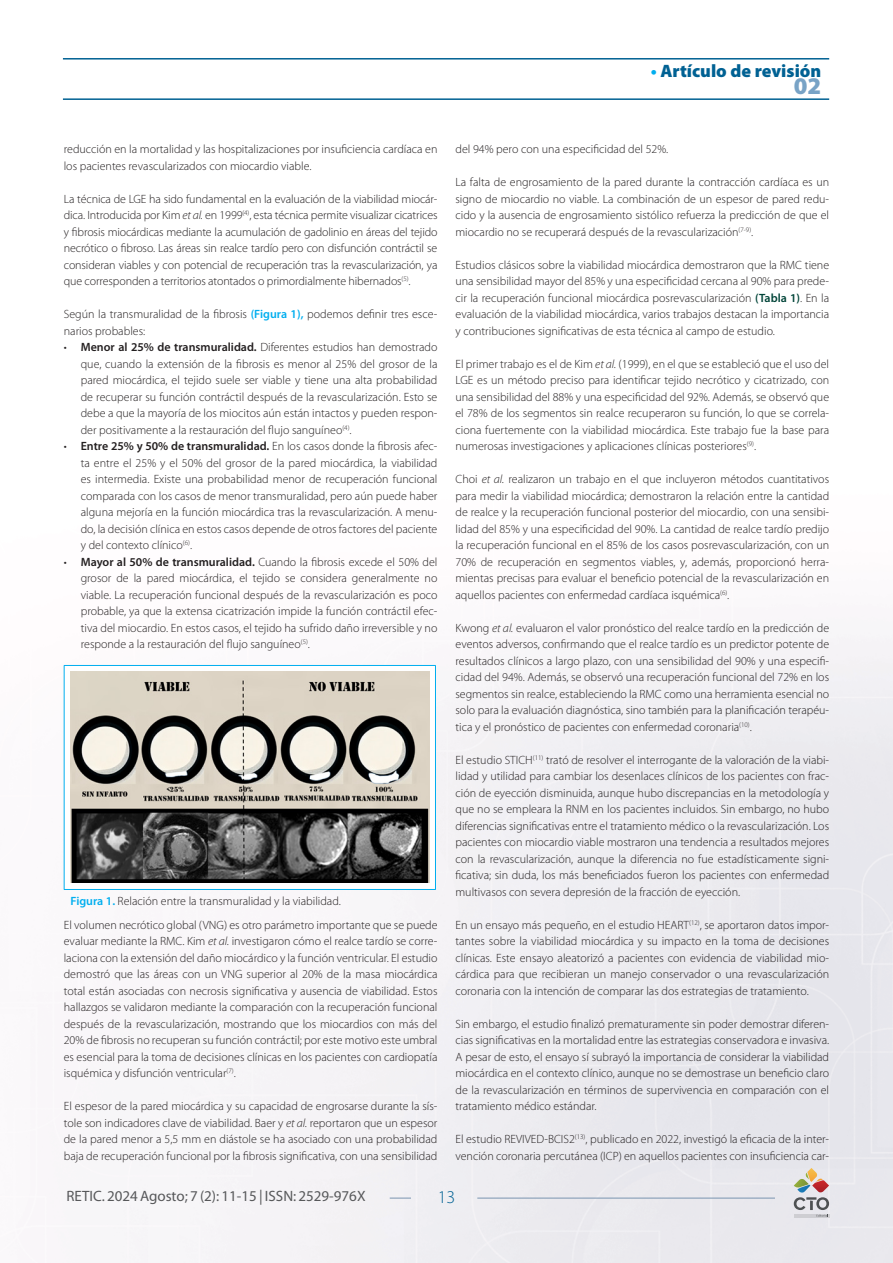
<style>
.page{position:relative;width:893px;height:1263px;background:#fff}
.page>*{position:absolute;margin:0;border:0;box-sizing:border-box;transform-origin:0 0}
.t1{font:900 24px "Myriad Pro";color:#78a3c6}
.t2{font:900 18px "Myriad Pro";color:#006193}
.t3{font:300 18px "Myriad Pro";color:#006193}
.t4{font:15px "Myriad Pro";color:#57585a}
._01_Texto_comun{font:300 12px/16.5px "Myriad Pro";color:#231f20;text-align:justify}
.s1{font-weight:700;color:#00aeef}
.s2{font-style:italic}
.s3{font-weight:600;color:#00aeef}
.s4{font-weight:600}
.s5{font-weight:600;color:#004438}
</style>
<div class="page">
<hr style="left:63px;top:58px;width:766px;height:2px;background:#006193">
<hr style="left:63px;top:98px;width:766px;height:2px;background:#006193">
<svg style="left:390px;top:1198px;width:21px;height:1px"></svg>
<svg style="left:794px;top:1168px;width:35px;height:49px;background:#c7bdb8"></svg>
<hr style="left:477px;top:1198px;width:298px;height:1px;background:#7a94b0">
<hr style="left:64px;top:665px;width:372px;height:1px;background:#00aeef">
<hr style="left:64px;top:666px;width:1px;height:223px;background:#00aeef">
<hr style="left:435px;top:666px;width:1px;height:223px;background:#00aeef">
<hr style="left:64px;top:889px;width:372px;height:1px;background:#00aeef">
<img style="left:70px;top:672px;width:359px;height:211px">
<h2 class="t2" style="left:651px;top:60px;width:172px"><span class="s1">•</span> Artículo de revisión</h2>
<h1 class="t1" style="left:794px;top:72px;width:29px">02</h1>
<p class="_01_Texto_comun" style="left:64px;top:141px;width:375px">reducción en la mortalidad y las hospitalizaciones por insuficiencia cardíaca en los pacientes revascularizados con miocardio viable.</p>
<p class="_01_Texto_comun" style="left:64px;top:190px;width:375px">La técnica de LGE ha sido fundamental en la evaluación de la viabilidad miocár&shy;dica. Introducida por Kim <span class="s2">et al.</span> en 1999<sup>(4)</sup>, esta técnica permite visualizar cicatrices y fibrosis miocárdicas mediante la acumulación de gadolinio en áreas del tejido necrótico o fibroso. Las áreas sin realce tardío pero con disfunción contráctil se consideran viables y con potencial de recuperación tras la revascularización, ya que corresponden a territorios atontados o primordialmente hibernados<sup>(5)</sup>.</p>
<p class="_01_Texto_comun" style="left:64px;top:306px;width:375px">Según la transmuralidad de la fibrosis <span class="s3">(Figura 1),</span> podemos definir tres esce&shy;narios probables:</p>
<p class="_01_Texto_comun" style="left:81px;top:339px;width:358px;text-indent:-17px">• <span class="s4">Menor al 25% de transmuralidad.</span> Diferentes estudios han demostrado que, cuando la extensión de la fibrosis es menor al 25% del grosor de la pared miocárdica, el tejido suele ser viable y tiene una alta probabilidad de recuperar su función contráctil después de la revascularización. Esto se debe a que la mayoría de los miocitos aún están intactos y pueden respon&shy;der positivamente a la restauración del flujo sanguíneo<sup>(4)</sup>.</p>
<p class="_01_Texto_comun" style="left:81px;top:438px;width:358px;text-indent:-17px">• <span class="s4">Entre 25% y 50% de transmuralidad.</span> En los casos donde la fibrosis afec&shy;ta entre el 25% y el 50% del grosor de la pared miocárdica, la viabilidad es intermedia. Existe una probabilidad menor de recuperación funcional comparada con los casos de menor transmuralidad, pero aún puede haber alguna mejoría en la función miocárdica tras la revascularización. A menu&shy;do, la decisión clínica en estos casos depende de otros factores del paciente y del contexto clínico<sup>(6)</sup>.</p>
<p class="_01_Texto_comun" style="left:81px;top:553px;width:358px;text-indent:-17px">• <span class="s4">Mayor al 50% de transmuralidad.</span> Cuando la fibrosis excede el 50% del grosor de la pared miocárdica, el tejido se considera generalmente no viable. La recuperación funcional después de la revascularización es poco probable, ya que la extensa cicatrización impide la función contráctil efec&shy;tiva del miocardio. En estos casos, el tejido ha sufrido daño irreversible y no responde a la restauración del flujo sanguíneo<sup>(5)</sup>.</p>
<p class="_01_Texto_comun" style="left:71px;top:893px;width:272px"><span class="s3">Figura 1.</span> Relación entre la transmuralidad y la viabilidad.</p>
<p class="_01_Texto_comun" style="left:64px;top:916px;width:375px">El volumen necrótico global (VNG) es otro parámetro importante que se puede evaluar mediante la RMC. Kim <span class="s2">et al.</span> investigaron cómo el realce tardío se corre&shy;laciona con la extensión del daño miocárdico y la función ventricular. El estudio demostró que las áreas con un VNG superior al 20% de la masa miocárdica total están asociadas con necrosis significativa y ausencia de viabilidad. Estos hallazgos se validaron mediante la comparación con la recuperación funcional después de la revascularización, mostrando que los miocardios con más del 20% de fibrosis no recuperan su función contráctil; por este motivo este umbral es esencial para la toma de decisiones clínicas en los pacientes con cardiopatía isquémica y disfunción ventricular<sup>(7)</sup>.</p>
<p class="_01_Texto_comun" style="left:64px;top:1098px;width:375px">El espesor de la pared miocárdica y su capacidad de engrosarse durante la sís&shy;tole son indicadores clave de viabilidad. Baer y <span class="s2">et al.</span> reportaron que un espesor de la pared menor a 5,5 mm en diástole se ha asociado con una probabilidad baja de recuperación funcional por la fibrosis significativa, con una sensibilidad</p>
<p class="_01_Texto_comun" style="left:455px;top:141px;width:214px">del 94% pero con una especificidad del 52%.</p>
<p class="_01_Texto_comun" style="left:455px;top:174px;width:375px">La falta de engrosamiento de la pared durante la contracción cardíaca es un signo de miocardio no viable. La combinación de un espesor de pared redu&shy;cido y la ausencia de engrosamiento sistólico refuerza la predicción de que el miocardio no se recuperará después de la revascularización<sup>(7-9)</sup>.</p>
<p class="_01_Texto_comun" style="left:455px;top:256px;width:375px">Estudios clásicos sobre la viabilidad miocárdica demostraron que la RMC tiene una sensibilidad mayor del 85% y una especificidad cercana al 90% para prede&shy;cir la recuperación funcional miocárdica posrevascularización <span class="s5">(Tabla 1)</span>. En la evaluación de la viabilidad miocárdica, varios trabajos destacan la importancia y contribuciones significativas de esta técnica al campo de estudio.</p>
<p class="_01_Texto_comun" style="left:455px;top:355px;width:375px">El primer trabajo es el de Kim <span class="s2">et al.</span> (1999), en el que se estableció que el uso del LGE es un método preciso para identificar tejido necrótico y cicatrizado, con una sensibilidad del 88% y una especificidad del 92%. Además, se observó que el 78% de los segmentos sin realce recuperaron su función, lo que se correla&shy;ciona fuertemente con la viabilidad miocárdica. Este trabajo fue la base para numerosas investigaciones y aplicaciones clínicas posteriores<sup>(9)</sup>.</p>
<p class="_01_Texto_comun" style="left:455px;top:471px;width:375px">Choi <span class="s2">et al.</span> realizaron un trabajo en el que incluyeron métodos cuantitativos para medir la viabilidad miocárdica; demostraron la relación entre la cantidad de realce y la recuperación funcional posterior del miocardio, con una sensibi&shy;lidad del 85% y una especificidad del 90%. La cantidad de realce tardío predijo la recuperación funcional en el 85% de los casos posrevascularización, con un 70% de recuperación en segmentos viables, y, además, proporcionó herra&shy;mientas precisas para evaluar el beneficio potencial de la revascularización en aquellos pacientes con enfermedad cardíaca isquémica<sup>(6)</sup>.</p>
<p class="_01_Texto_comun" style="left:455px;top:619px;width:375px">Kwong <span class="s2">et al.</span> evaluaron el valor pronóstico del realce tardío en la predicción de eventos adversos, confirmando que el realce tardío es un predictor potente de resultados clínicos a largo plazo, con una sensibilidad del 90% y una especifi&shy;cidad del 94%. Además, se observó una recuperación funcional del 72% en los segmentos sin realce, estableciendo la RMC como una herramienta esencial no solo para la evaluación diagnóstica, sino también para la planificación terapéu&shy;tica y el pronóstico de pacientes con enfermedad coronaria<sup>(10)</sup>.</p>
<p class="_01_Texto_comun" style="left:455px;top:751px;width:375px">El estudio STICH<sup>(11)</sup> trató de resolver el interrogante de la valoración de la viabi&shy;lidad y utilidad para cambiar los desenlaces clínicos de los pacientes con frac&shy;ción de eyección disminuida, aunque hubo discrepancias en la metodología y que no se empleara la RNM en los pacientes incluidos. Sin embargo, no hubo diferencias significativas entre el tratamiento médico o la revascularización. Los pacientes con miocardio viable mostraron una tendencia a resultados mejores con la revascularización, aunque la diferencia no fue estadísticamente signi&shy;ficativa; sin duda, los más beneficiados fueron los pacientes con enfermedad multivasos con severa depresión de la fracción de eyección.</p>
<p class="_01_Texto_comun" style="left:455px;top:916px;width:375px">En un ensayo más pequeño, en el estudio HEART<sup>(12)</sup>, se aportaron datos impor&shy;tantes sobre la viabilidad miocárdica y su impacto en la toma de decisiones clínicas. Este ensayo aleatorizó a pacientes con evidencia de viabilidad mio&shy;cárdica para que recibieran un manejo conservador o una revascularización coronaria con la intención de comparar las dos estrategias de tratamiento.</p>
<p class="_01_Texto_comun" style="left:455px;top:1015px;width:375px">Sin embargo, el estudio finalizó prematuramente sin poder demostrar diferen&shy;cias significativas en la mortalidad entre las estrategias conservadora e invasiva.<br>A pesar de esto, el ensayo sí subrayó la importancia de considerar la viabilidad miocárdica en el contexto clínico, aunque no se demostrase un beneficio claro de la revascularización en términos de supervivencia en comparación con el tratamiento médico estándar.</p>
<p class="_01_Texto_comun" style="left:455px;top:1131px;width:375px">El estudio REVIVED-BCIS2<sup>(13)</sup>, publicado en 2022, investigó la eficacia de la inter&shy;vención coronaria percutánea (ICP) en aquellos pacientes con insuficiencia car-</p>
<p class="t4" style="left:66px;top:1187px;width:301px">RETIC. 2024 Agosto; 7 (2): 11-15 | ISSN: 2529-976X</p>
<h2 class="t3" style="left:438px;top:1187px;width:19px">13</h2>
</div>
